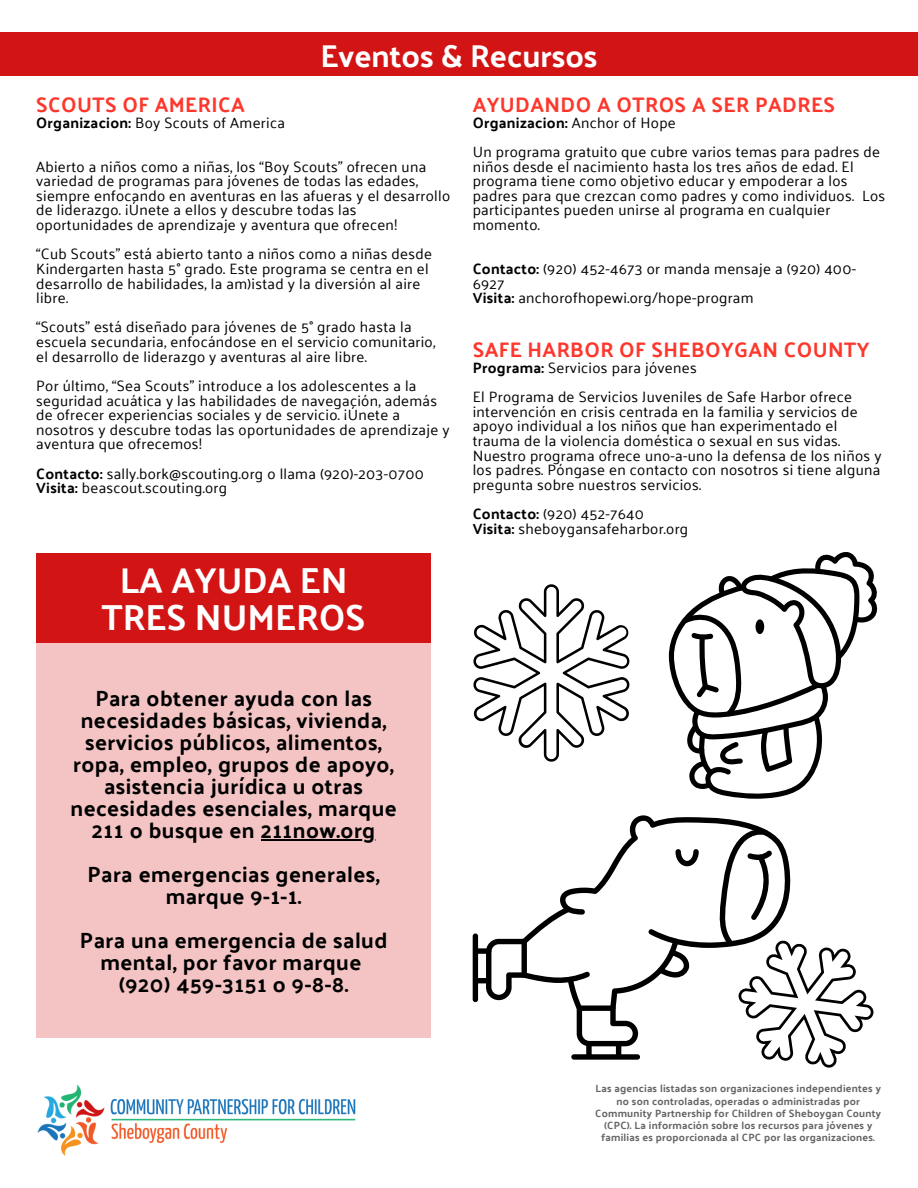
<style>
.page{position:relative;width:918px;height:1188px;background:#fff}
.page>*{position:absolute;margin:0;border:0;box-sizing:border-box;transform-origin:0 0}
.t1{font:700 36.15px/37.2px "Palanquin";color:#fff;text-align:center}
.t2{font:700 31.5px "Palanquin";color:#fff}
.t3{font:700 22.05px/22px "Palanquin";letter-spacing:.02em;color:#000;text-align:center}
.t4{font:700 21px "Palanquin";letter-spacing:.02em;color:#fd372c}
.t5{font:15px/14.7px "Palanquin";letter-spacing:.02em;color:#000}
.t6{font:700 15px "Palanquin";letter-spacing:.02em;color:#000}
.t7{font:700 10.5px/12.3px "Palanquin";letter-spacing:.02em;color:#646567;text-align:center}
.s1{font-weight:400}
.s2{font-weight:700}
</style>
<div class="page">
<div style="left:0;top:32px;width:918px;height:44px;background:#d31414"></div>
<div style="left:36px;top:643px;width:395px;height:395px;background:#f4c4c4"></div>
<div style="left:36px;top:553px;width:395px;height:90px;background:#d31414"></div>
<img style="left:37px;top:1084px;width:319px;height:72px">
<svg style="left:669px;top:552px;width:209px;height:247px"></svg>
<div style="left:475px;top:948px;width:16px;height:6px;background:#000;border-radius:3px"></div>
<div style="left:475px;top:978px;width:16px;height:5px;background:#000;border-radius:3px"></div>
<div style="left:473px;top:933px;width:5px;height:69px;background:#000;border-radius:3px"></div>
<svg style="left:486px;top:815px;width:388px;height:253px"></svg>
<svg style="left:473px;top:584px;width:156px;height:178px"></svg>
<hr style="left:261px;top:839px;width:115px;height:1px;background:#000">
<h5 class="t2" style="left:320px;top:38px;width:279px">Eventos &amp; Recursos</h5>
<h5 class="t4" style="left:473px;top:92px;width:364px">AYUDANDO A OTROS A SER PADRES</h5>
<h5 class="t6" style="left:473px;top:114px;width:205px">Organizacion: <span class="s1">Anchor of Hope</span></h5>
<h5 class="t5" style="left:473px;top:144px;width:414px">Un programa gratuito que cubre varios temas para padres de niños desde el nacimiento hasta los tres años de edad. El programa tiene como objetivo educar y empoderar a los padres para que crezcan como padres y como individuos. Los participantes pueden unirse al programa en cualquier momento.</h5>
<h5 class="t5" style="left:473px;top:261px;width:385px"><span class="s2">Contacto:</span> (920) 452-4673 or manda mensaje a (920) 400-<br>6927<br><span class="s2">Visita:</span> anchorofhopewi.org/hope-program</h5>
<h5 class="t4" style="left:36px;top:92px;width:210px">SCOUTS OF AMERICA</h5>
<h5 class="t5" style="left:36px;top:115px;width:250px"><span class="s2">Organizacion:</span> Boy Scouts of America</h5>
<h5 class="t5" style="left:36px;top:159px;width:415px">Abierto a niños como a niñas, los “Boy Scouts” ofrecen una variedad de programas para jóvenes de todas las edades, siempre enfocando en aventuras en las afueras y el desarrollo de liderazgo. ¡Únete a ellos y descubre todas las oportunidades de aprendizaje y aventura que ofrecen!</h5>
<h3 class="t5" style="left:36px;top:247px;width:397px">“Cub Scouts” está abierto tanto a niños como a niñas desde Kindergarten hasta 5° grado. Este programa se centra en el desarrollo de habilidades, la am)istad y la diversión al aire libre.</h3>
<h5 class="t5" style="left:36px;top:320px;width:401px">“Scouts” está diseñado para jóvenes de 5° grado hasta la escuela secundaria, enfocándose en el servicio comunitario, el desarrollo de liderazgo y aventuras al aire libre.</h5>
<h5 class="t5" style="left:36px;top:378px;width:415px">Por último, “Sea Scouts” introduce a los adolescentes a la seguridad acuática y las habilidades de navegación, además de ofrecer experiencias sociales y de servicio. ¡Únete a nosotros y descubre todas las oportunidades de aprendizaje y aventura que ofrecemos!</h5>
<h3 class="t5" style="left:36px;top:466px;width:389px"><span class="s2">Contacto:</span> sally.bork@scouting.org o llama (920)-203-0700<br><span class="s2">Visita:</span> beascout.scouting.org</h3>
<h4 class="t4" style="left:473px;top:338px;width:398px">SAFE HARBOR OF SHEBOYGAN COUNTY</h4>
<h4 class="t5" style="left:473px;top:360px;width:226px"><span class="s2">Programa:</span> Servicios para jóvenes</h4>
<h4 class="t5" style="left:473px;top:390px;width:410px">El Programa de Servicios Juveniles de Safe Harbor ofrece intervención en crisis centrada en la familia y servicios de apoyo individual a los niños que han experimentado el trauma de la violencia doméstica o sexual en sus vidas.<br>Nuestro programa ofrece uno-a-uno la defensa de los niños y los padres. Póngase en contacto con nosotros si tiene alguna pregunta sobre nuestros servicios.</h4>
<h4 class="t5" style="left:473px;top:507px;width:217px"><span class="s2">Contacto:</span> (920) 452-7640<br><span class="s2">Visita:</span> sheboygansafeharbor.org</h4>
<h1 class="t1" style="left:102px;top:562px;width:265px">LA AYUDA EN<br>TRES NUMEROS</h1>
<h5 class="t3" style="left:71px;top:687px;width:328px">Para obtener ayuda con las necesidades básicas, vivienda, servicios públicos, alimentos, ropa, empleo, grupos de apoyo, asistencia jurídica u otras necesidades esenciales, marque<br>211 o busque en 211now.org</h5>
<h5 class="t3" style="left:87px;top:863px;width:294px">Para emergencias generales, marque 9-1-1.</h5>
<h5 class="t3" style="left:80px;top:929px;width:309px">Para una emergencia de salud mental, por favor marque (920) 459-3151 o 9-8-8.</h5>
<h2 class="t7" style="left:595px;top:1083px;width:287px">Las agencias listadas son organizaciones independientes y no son controladas, operadas o administradas por Community Partnership for Children of Sheboygan County (CPC). La información sobre los recursos para jóvenes y familias es proporcionada al CPC por las organizaciones.</h2>
</div>
